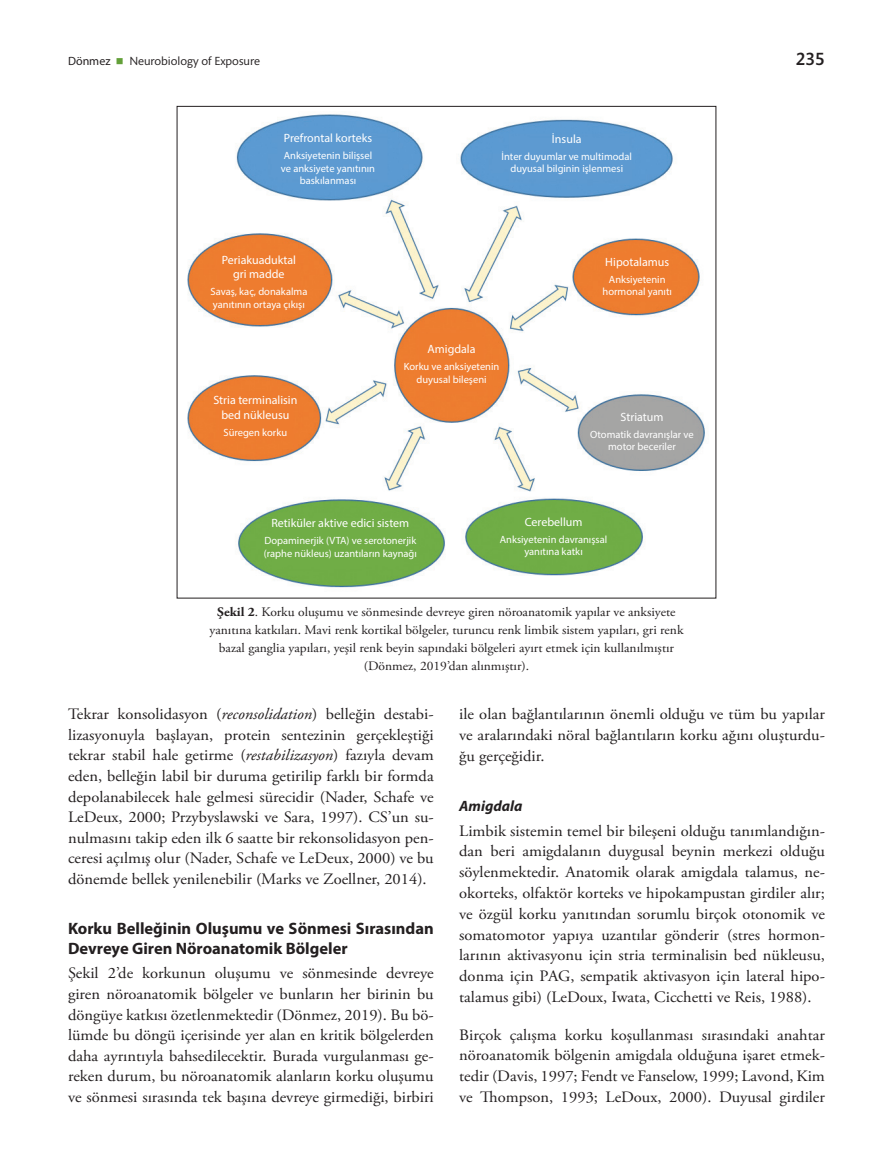
<style>
.page{position:relative;width:893px;height:1170px;background:#fff}
.page>*{position:absolute;margin:0;border:0;box-sizing:border-box;transform-origin:0 0}
.t1{font:500 18px "Mundo Sans Std";color:#231f20}
.t2{font:700 16.5px/19.8px "Myriad Pro";color:#231f20}
.t3{font:15.9px/20.5px "Adobe Garamond Pro";color:#231f20;text-align:justify;scale:1.04 1}
.t4{font:italic 700 15px "Myriad Pro";color:#231f20}
.t5{font:12.9px/18px "Adobe Garamond Pro";color:#231f20;text-align:center;scale:1.04 1}
.t6{font:12px/14.4px "Myriad Pro";color:#fff;text-align:center}
.t7{font:12px "Mundo Sans Std";color:#231f20}
.t8{font:10.5px/12.6px "Myriad Pro";color:#fff;text-align:center}
.s1{font-family:"Myriad Pro"}
.s2{color:#63a039}
.s3{font-weight:700}
.s4{font-style:italic}
</style>
<div class="page">
<img style="left:187px;top:114px;width:518px;height:474px">
<p class="t7" style="left:68px;top:54px;width:193px"><span class="s1">Dönmez</span> <span class="s2">■</span> Neurobiology of Exposure</p>
<p class="t1" style="left:796px;top:49px;width:30px">235</p>
<p class="t6" style="left:284px;top:131px;width:90px">Prefrontal korteks</p>
<p class="t8" style="left:281px;top:149px;width:96px">Anksiyetenin bilişsel ve anksiyete yanıtının baskılanması</p>
<p class="t6" style="left:222px;top:252px;width:76px">Periakuaduktal gri madde</p>
<p class="t8" style="left:210px;top:285px;width:98px;text-align:left">Savaş, kaç, donakalma yanıtının ortaya çıkışı</p>
<p class="t6" style="left:213px;top:393px;width:85px">Stria terminalisin bed nükleusu</p>
<p class="t8" style="left:224px;top:425px;width:65px">Süregen korku</p>
<p class="t6" style="left:552px;top:131px;width:31px">İnsula</p>
<p class="t8" style="left:502px;top:149px;width:132px">İnter duyumlar ve multimodal duyusal bilginin işlenmesi</p>
<p class="t6" style="left:428px;top:342px;width:49px">Amigdala</p>
<p class="t8" style="left:404px;top:360px;width:97px">Korku ve anksiyetenin duyusal bileşeni</p>
<p class="t6" style="left:605px;top:254px;width:65px">Hipotalamus</p>
<p class="t8" style="left:603px;top:272px;width:71px">Anksiyetenin hormonal yanıtı</p>
<p class="t6" style="left:620px;top:409px;width:44px">Striatum</p>
<p class="t8" style="left:590px;top:427px;width:105px">Otomatik davranışlar ve motor beceriler</p>
<p class="t6" style="left:271px;top:516px;width:139px">Retiküler aktive edici sistem</p>
<p class="t8" style="left:264px;top:534px;width:155px;text-align:left">Dopaminerjik (VTA) ve serotonerjik (raphe nükleus) uzantıların kaynağı</p>
<p class="t6" style="left:525px;top:514px;width:59px">Cerebellum</p>
<p class="t8" style="left:500px;top:532px;width:109px">Anksiyetenin davranışsal yanıtına katkı</p>
<p class="t5" style="left:209px;top:603px;width:457px"><span class="s3">Şekil 2</span>. Korku oluşumu ve sönmesinde devreye giren nöroanatomik yapılar ve anksiyete yanıtına katkıları. Mavi renk kortikal bölgeler, turuncu renk limbik sistem yapıları, gri renk bazal ganglia yapıları, yeşil renk beyin sapındaki bölgeleri ayırt etmek için kullanılmıştır (Dönmez, 2019’dan alınmıştır).</p>
<p class="t3" style="left:68px;top:704px;width:353px">Tekrar konsolidasyon (<span class="s4">reconsolidation</span>) belleğin destabi&shy;lizasyonuyla başlayan, protein sentezinin gerçekleştiği tekrar stabil hale getirme (<span class="s4">restabilizasyon</span>) fazıyla devam eden, belleğin labil bir duruma getirilip farklı bir formda depolanabilecek hale gelmesi sürecidir (Nader, Schafe ve LeDeux, 2000; Przybyslawski ve Sara, 1997). CS’un su&shy;nulmasını takip eden ilk 6 saatte bir rekonsolidasyon pen&shy;ceresi açılmış olur (Nader, Schafe ve LeDeux, 2000) ve bu dönemde bellek yenilenebilir (Marks ve Zoellner, 2014).</p>
<p class="t2" style="left:68px;top:917px;width:367px">Korku Belleğinin Oluşumu ve Sönmesi Sırasından<br>Devreye Giren Nöroanatomik Bölgeler</p>
<p class="t3" style="left:68px;top:963px;width:353px">Şekil 2’de korkunun oluşumu ve sönmesinde devreye giren nöroanatomik bölgeler ve bunların her birinin bu döngüye katkısı özetlenmektedir (Dönmez, 2019). Bu bö&shy;lümde bu döngü içerisinde yer alan en kritik bölgelerden daha ayrıntıyla bahsedilecektir. Burada vurgulanması ge&shy;reken durum, bu nöroanatomik alanların korku oluşumu ve sönmesi sırasında tek başına devreye girmediği, birbiri</p>
<p class="t3" style="left:459px;top:704px;width:353px">ile olan bağlantılarının önemli olduğu ve tüm bu yapılar ve aralarındaki nöral bağlantıların korku ağını oluşturdu&shy;ğu gerçeğidir.</p>
<p class="t4" style="left:459px;top:795px;width:65px">Amigdala</p>
<p class="t3" style="left:459px;top:820px;width:353px">Limbik sistemin temel bir bileşeni olduğu tanımlandığın&shy;dan beri amigdalanın duygusal beynin merkezi olduğu söylenmektedir. Anatomik olarak amigdala talamus, ne&shy;okorteks, olfaktör korteks ve hipokampustan girdiler alır; ve özgül korku yanıtından sorumlu birçok otonomik ve somatomotor yapıya uzantılar gönderir (stres hormon&shy;larının aktivasyonu için stria terminalisin bed nükleusu, donma için PAG, sempatik aktivasyon için lateral hipo&shy;talamus gibi) (LeDoux, Iwata, Cicchetti ve Reis, 1988).</p>
<p class="t3" style="left:459px;top:1024px;width:353px">Birçok çalışma korku koşullanması sırasındaki anahtar nöroanatomik bölgenin amigdala olduğuna işaret etmek&shy;tedir (Davis, 1997; Fendt ve Fanselow, 1999; Lavond, Kim ve Thompson, 1993; LeDoux, 2000). Duyusal girdiler</p>
</div>
